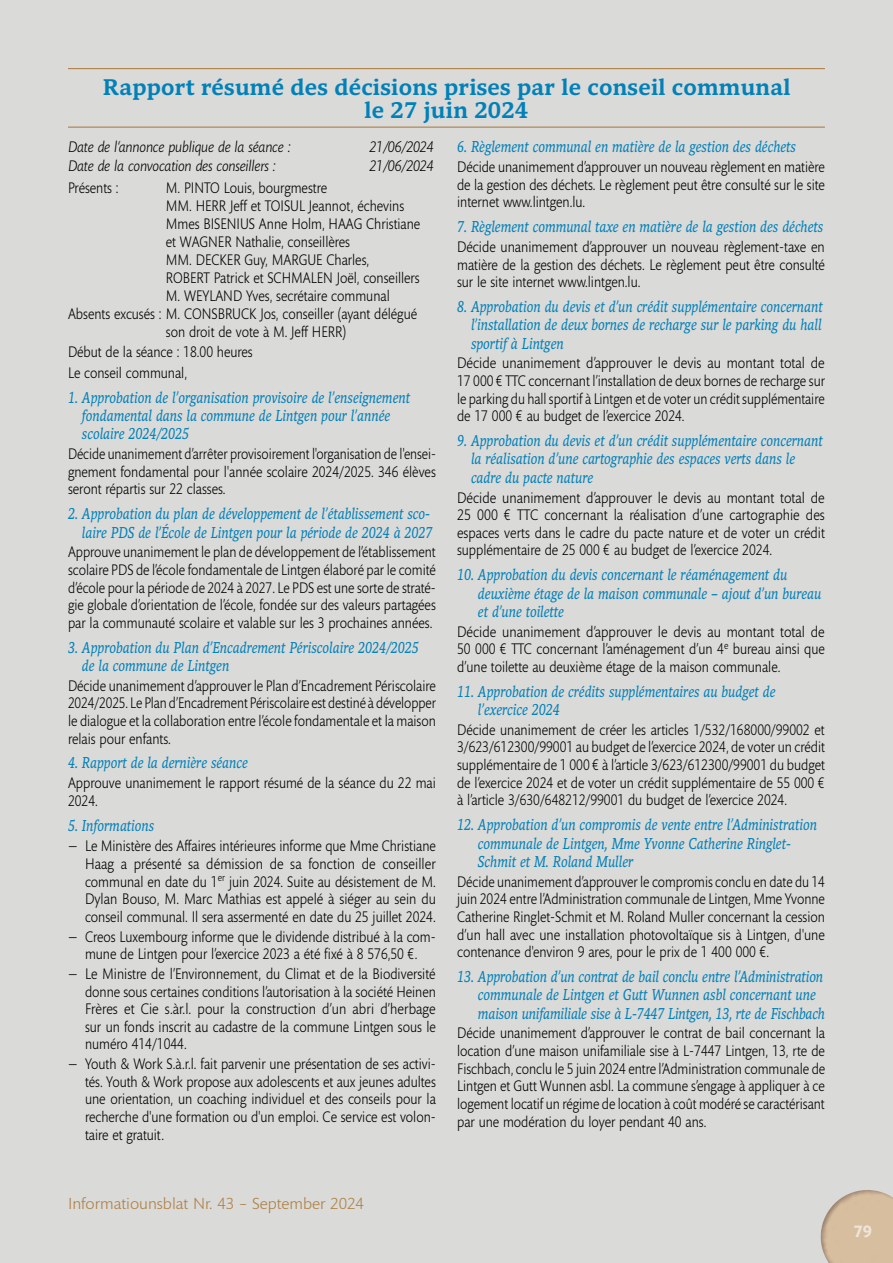
<style>
.page{position:relative;width:893px;height:1263px;background:#dadad9}
.page>*{position:absolute;margin:0;border:0;box-sizing:border-box;transform-origin:0 0}
.t1{font:500 23.25px/23.4px "Mundo Serif";letter-spacing:.01em;color:#0081b8;text-align:center}
.t2{font:16.5px "Mundo Sans Pro";color:#af8145}
.t3{font:700 16.5px "Mundo Sans Pro";color:#efe6da}
.t4{font:italic 16.2px/18.5px "Mundo Serif";color:#0081b8;scale:.8 1}
.t5{font:15.75px/17.7px "Mundo Sans Pro";color:#000;text-align:justify;scale:.84 1}
.t6{font:15.75px/17.5px "Mundo Sans Pro";color:#000;text-align:justify;scale:.83 1}
.t7{font:15.75px/17.7px "Mundo Sans Pro";color:#000;text-align:justify;scale:.86 1}
.t8{font:15.75px/17.5px "Mundo Sans Pro";color:#000;text-align:justify;scale:.82 1}
.t9{font:15.75px/17.5px "Mundo Sans Pro";color:#000;text-align:justify;scale:.85 1}
.t10{font:italic 15.75px "Mundo Sans Pro";letter-spacing:-.01em;color:#000;scale:.87 1}
</style>
<div class="page">
<svg style="left:820px;top:1190px;width:73px;height:73px"></svg>
<hr style="left:68px;top:68px;width:757px;height:1px;background:#af8145">
<hr style="left:68px;top:127px;width:757px;height:1px;background:#af8145">
<h1 class="t1" style="left:103px;top:74px;width:689px">Rapport résumé des décisions prises par le conseil communal le 27 juin 2024</h1>
<p class="t10" style="left:68px;top:137px;width:257px">Date de l‘annonce publique de la séance :</p>
<p class="t10" style="left:369px;top:137px;width:75px">21/06/2024</p>
<p class="t10" style="left:68px;top:156px;width:240px">Date de la convocation des conseillers :</p>
<p class="t10" style="left:369px;top:156px;width:75px">21/06/2024</p>
<p class="t5" style="left:68px;top:179px;width:62px">Présents :</p>
<p class="t5" style="left:166px;top:179px;width:194px">M. PINTO Louis, bourgmestre</p>
<p class="t5" style="left:166px;top:197px;width:285px">MM. HERR Jeff et TOISUL Jeannot, échevins</p>
<p class="t5" style="left:166px;top:215px;width:304px">Mmes BISENIUS Anne Holm, HAAG Christiane</p>
<p class="t5" style="left:166px;top:233px;width:221px">et WAGNER Nathalie, conseillères</p>
<p class="t5" style="left:166px;top:251px;width:244px">MM. DECKER Guy, MARGUE Charles,</p>
<p class="t5" style="left:166px;top:269px;width:304px">ROBERT Patrick et SCHMALEN Joël, conseillers</p>
<p class="t5" style="left:166px;top:287px;width:268px">M. WEYLAND Yves, secrétaire communal</p>
<p class="t5" style="left:68px;top:305px;width:417px">Absents excusés : M. CONSBRUCK Jos, conseiller (ayant délégué</p>
<p class="t5" style="left:166px;top:323px;width:216px">son droit de vote à M. Jeff HERR)</p>
<p class="t5" style="left:68px;top:341px;width:221px;line-height:20.9px">Début de la séance : 18.00 heures<br>Le conseil communal,</p>
<p class="t4" style="left:82px;top:387px;width:412px;text-indent:-14px">1. Approbation de l’organisation provisoire de l’enseignement fondamental dans la commune de Lintgen pour l’année scolaire 2024/2025</p>
<p class="t8" style="left:68px;top:445px;width:450px">Décide unanimement d’arrêter provisoirement l'organisation de l'ensei&shy;gnement fondamental pour l'année scolaire 2024/2025. 346 élèves seront répartis sur 22 classes.</p>
<p class="t4" style="left:68px;top:504px;width:457px;text-align:right">2. Approbation du plan de développement de l’établissement sco&shy;laire PDS de l’École de Lintgen pour la période de 2024 à 2027</p>
<p class="t6" style="left:68px;top:543px;width:445px">Approuve unanimement le plan de développement de l’établissement scolaire PDS de l’école fondamentale de Lintgen élaboré par le comité d’école pour la période de 2024 à 2027. Le PDS est une sorte de straté&shy;gie globale d’orientation de l’école, fondée sur des valeurs partagées par la communauté scolaire et valable sur les 3 prochaines années.</p>
<p class="t4" style="left:82px;top:637px;width:423px;text-indent:-14px">3. Approbation du Plan d’Encadrement Périscolaire 2024/2025 de la commune de Lintgen</p>
<p class="t5" style="left:68px;top:676px;width:439px">Décide unanimement d’approuver le Plan d’Encadrement Périscolaire 2024/2025. Le Plan d’Encadrement Périscolaire est destiné à développer le dialogue et la collaboration entre l’école fondamentale et la maison relais pour enfants.</p>
<p class="t4" style="left:68px;top:753px;width:226px">4. Rapport de la dernière séance</p>
<p class="t5" style="left:68px;top:774px;width:439px">Approuve unanimement le rapport résumé de la séance du 22 mai<br>2024.</p>
<p class="t4" style="left:68px;top:815px;width:109px">5. Informations</p>
<p class="t5" style="left:85px;top:837px;width:419px;text-indent:-17px">— Le Ministère des Affaires intérieures informe que Mme Christiane Haag a présenté sa démission de sa fonction de conseiller communal en date du 1<sup>er</sup> juin 2024. Suite au désistement de M.<br>Dylan Bouso, M. Marc Mathias est appelé à siéger au sein du conseil communal. Il sera assermenté en date du 25 juillet 2024.</p>
<p class="t5" style="left:68px;top:927px;width:439px;text-align:center">— Creos Luxembourg informe que le dividende distribué à la com&shy;mune de Lintgen pour l’exercice 2023 a été fixé à 8 576,50 €.</p>
<p class="t5" style="left:85px;top:965px;width:419px;text-indent:-17px">— Le Ministre de l’Environnement, du Climat et de la Biodiversité donne sous certaines conditions l’autorisation à la société Heinen Frères et Cie s.àr.l. pour la construction d’un abri d’herbage sur un fonds inscrit au cadastre de la commune Lintgen sous le numéro 414/1044.</p>
<p class="t5" style="left:85px;top:1055px;width:419px;text-indent:-17px">— Youth &amp; Work S.à.r.l. fait parvenir une présentation de ses activi&shy;tés. Youth &amp; Work propose aux adolescents et aux jeunes adultes une orientation, un coaching individuel et des conseils pour la recherche d'une formation ou d'un emploi. Ce service est volon&shy;taire et gratuit.</p>
<p class="t4" style="left:457px;top:137px;width:425px">6. Règlement communal en matière de la gestion des déchets</p>
<p class="t5" style="left:457px;top:158px;width:439px">Décide unanimement d’approuver un nouveau règlement en matière de la gestion des déchets. Le règlement peut être consulté sur le site internet www.lintgen.lu.</p>
<p class="t4" style="left:457px;top:217px;width:459px">7. Règlement communal taxe en matière de la gestion des déchets</p>
<p class="t9" style="left:457px;top:238px;width:434px">Décide unanimement d’approuver un nouveau règlement-taxe en matière de la gestion des déchets. Le règlement peut être consulté sur le site internet www.lintgen.lu.</p>
<p class="t4" style="left:471px;top:296px;width:441px;text-align:justify;text-indent:-14px">8. Approbation du devis et d’un crédit supplémentaire concernant l’installation de deux bornes de recharge sur le parking du hall sportif à Lintgen</p>
<p class="t7" style="left:457px;top:354px;width:429px">Décide unanimement d’approuver le devis au montant total de 17 000 € TTC concernant l’installation de deux bornes de recharge sur le parking du hall sportif à Lintgen et de voter un crédit supplémentaire de 17 000 € au budget de l’exercice 2024.</p>
<p class="t4" style="left:471px;top:431px;width:441px;text-indent:-14px">9. Approbation du devis et d’un crédit supplémentaire concernant la réalisation d’une cartographie des espaces verts dans le cadre du pacte nature</p>
<p class="t7" style="left:457px;top:488px;width:429px">Décide unanimement d’approuver le devis au montant total de 25 000 € TTC concernant la réalisation d’une cartographie des espaces verts dans le cadre du pacte nature et de voter un crédit supplémentaire de 25 000 € au budget de l’exercice 2024.</p>
<p class="t4" style="left:478px;top:565px;width:431px;text-indent:-21px">10. Approbation du devis concernant le réaménagement du deuxième étage de la maison communale – ajout d’un bureau et d’une toilette</p>
<p class="t7" style="left:457px;top:622px;width:429px">Décide unanimement d’approuver le devis au montant total de 50 000 € TTC concernant l’aménagement d’un 4<sup>e</sup> bureau ainsi que d’une toilette au deuxième étage de la maison communale.</p>
<p class="t4" style="left:478px;top:681px;width:373px;text-indent:-21px">11. Approbation de crédits supplémentaires au budget de l’exercice 2024</p>
<p class="t5" style="left:457px;top:721px;width:439px">Décide unanimement de créer les articles 1/532/168000/99002 et 3/623/612300/99001 au budget de l’exercice 2024, de voter un crédit supplémentaire de 1 000 € à l’article 3/623/612300/99001 du budget de l’exercice 2024 et de voter un crédit supplémentaire de 55 000 € à l’article 3/630/648212/99001 du budget de l’exercice 2024.</p>
<p class="t4" style="left:478px;top:815px;width:425px;text-indent:-21px">12. Approbation d’un compromis de vente entre l’Administration communale de Lintgen, Mme Yvonne Catherine Ringlet-<br>Schmit et M. Roland Muller</p>
<p class="t6" style="left:457px;top:872px;width:445px">Décide unanimement d’approuver le compromis conclu en date du 14 juin 2024 entre l’Administration communale de Lintgen, Mme Yvonne Catherine Ringlet-Schmit et M. Roland Muller concernant la cession d’un hall avec une installation photovoltaïque sis à Lintgen, d'une contenance d'environ 9 ares, pour le prix de 1 400 000 €.</p>
<p class="t4" style="left:478px;top:966px;width:435px;text-indent:-21px">13. Approbation d’un contrat de bail conclu entre l’Administration communale de Lintgen et Gutt Wunnen asbl concernant une maison unifamiliale sise à L-7447 Lintgen, 13, rte de Fischbach</p>
<p class="t5" style="left:457px;top:1024px;width:440px">Décide unanimement d’approuver le contrat de bail concernant la location d’une maison unifamiliale sise à L-7447 Lintgen, 13, rte de Fischbach, conclu le 5 juin 2024 entre l’Administration communale de Lintgen et Gutt Wunnen asbl. La commune s’engage à appliquer à ce logement locatif un régime de location à coût modéré se caractérisant par une modération du loyer pendant 40 ans.</p>
<p class="t2" style="left:68px;top:1192px;width:298px">Informatiounsblat Nr. 43 – September 2024</p>
<p class="t3" style="left:854px;top:1220px;width:20px">79</p>
</div>
